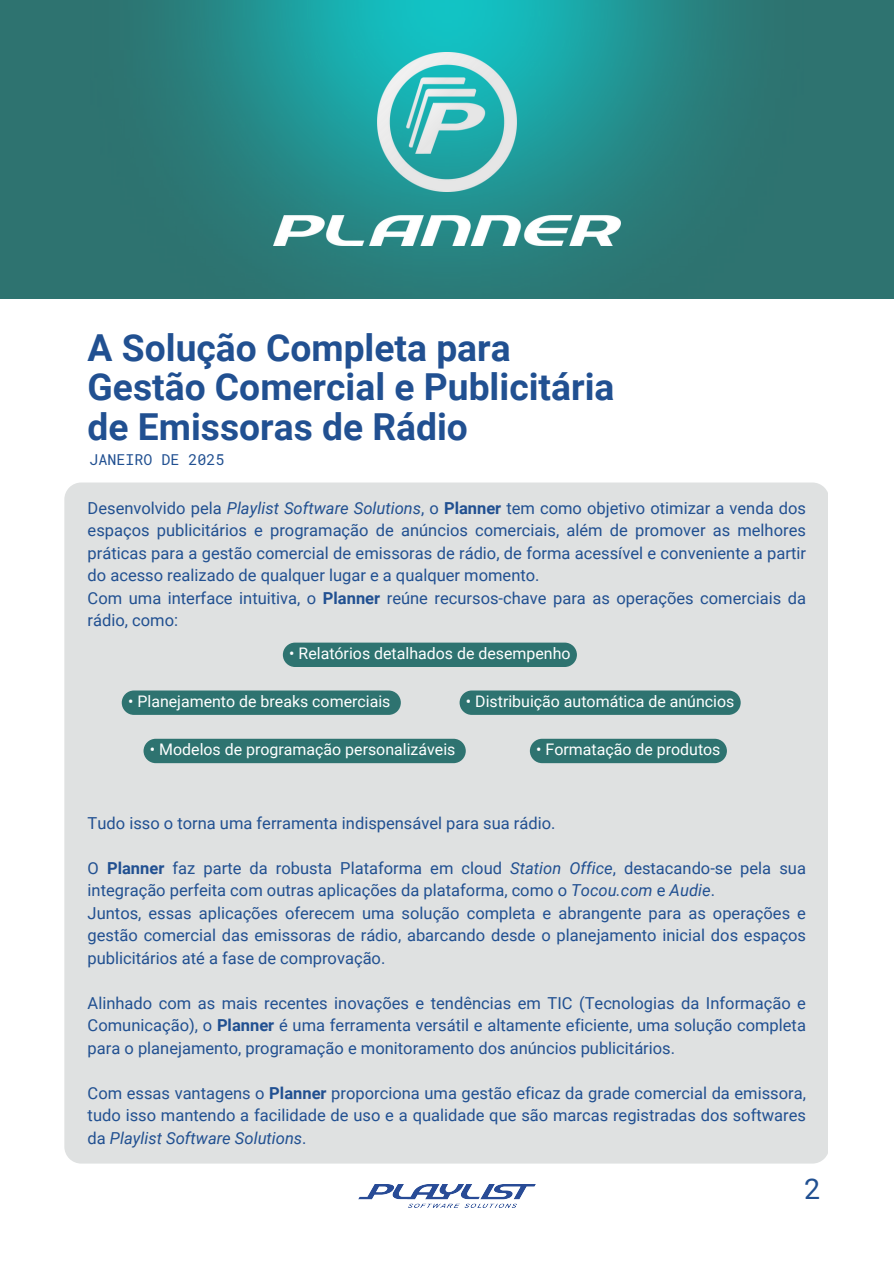
<style>
.page{position:relative;width:894px;height:1264px;background:#fff}
.page>*{position:absolute;margin:0;border:0;box-sizing:border-box;transform-origin:0 0}
.t1{font:700 37.2px/39.3px "Roboto";color:#215091}
.t2{font:28.5px "Roboto";color:#215091}
.t3{font:16.5px/22.5px "Roboto";color:#215091;text-align:justify}
.t4{font:15.9px "Roboto";color:#fff}
.t5{font:15px "Roboto Mono";color:#215091}
.s1{font-style:italic}
.s2{font-weight:700}
</style>
<div class="page">
<div style="left:0;top:0;width:893px;height:298px;background:#2e7370"></div>
<img style="left:174px;top:0;width:545px;height:279px">
<div style="left:64px;top:482px;width:763px;height:681px;background:#dfe1e1"></div>
<img style="left:273px;top:215px;width:346px;height:30px">
<img style="left:377px;top:53px;width:139px;height:138px">
<img style="left:358px;top:1184px;width:177px;height:23px">
<div style="left:143px;top:738px;width:322px;height:25px;background:#2e7370;border-radius:12px"></div>
<svg style="left:529px;top:738px;width:197px;height:25px;background:#387976"></svg>
<svg style="left:122px;top:690px;width:279px;height:25px;background:#357774"></svg>
<svg style="left:459px;top:690px;width:281px;height:25px;background:#357774"></svg>
<div style="left:283px;top:642px;width:293px;height:25px;background:#2e7370"></div>
<p class="t1" style="left:88px;top:328px;width:528px">A Solução Completa para<br>Gestão Comercial e Publicitária de Emissoras de Rádio</p>
<p class="t5" style="left:89px;top:449px;width:136px">JANEIRO DE 2025</p>
<p class="t3" style="left:88px;top:496px;width:719px">Desenvolvido pela <span class="s1">Playlist Software Solutions</span>, o <span class="s2">Planner</span> tem como objetivo otimizar a venda dos espaços publicitários e programação de anúncios comerciais, além de promover as melhores práticas para a gestão comercial de emissoras de rádio, de forma acessível e conveniente a partir do acesso realizado de qualquer lugar e a qualquer momento.</p>
<p class="t3" style="left:88px;top:586px;width:719px">Com uma interface intuitiva, o <span class="s2">Planner</span> reúne recursos-chave para as operações comerciais da rádio, como:</p>
<p class="t4" style="left:289px;top:644px;width:283px">• Relatórios detalhados de desempenho</p>
<p class="t4" style="left:128px;top:692px;width:264px">• Planejamento de breaks comerciais</p>
<p class="t4" style="left:466px;top:692px;width:270px">• Distribuição automática de anúncios</p>
<p class="t4" style="left:150px;top:740px;width:307px">• Modelos de programação personalizáveis</p>
<p class="t4" style="left:536px;top:740px;width:186px">• Formatação de produtos</p>
<p class="t3" style="left:88px;top:811px;width:469px">Tudo isso o torna uma ferramenta indispensável para sua rádio.</p>
<h1 class="t3" style="left:88px;top:856px;width:719px">O <span class="s2">Planner</span> faz parte da robusta Plataforma em cloud <span class="s1">Station Office</span>, destacando-se pela sua integração perfeita com outras aplicações da plataforma, como o <span class="s1">Tocou.com</span> e <span class="s1">Audie</span>.</h1>
<h3 class="t3" style="left:88px;top:901px;width:719px">Juntos, essas aplicações oferecem uma solução completa e abrangente para as operações e gestão comercial das emissoras de rádio, abarcando desde o planejamento inicial dos espaços publicitários até a fase de comprovação.</h3>
<p class="t3" style="left:88px;top:991px;width:719px">Alinhado com as mais recentes inovações e tendências em TIC (Tecnologias da Informação e Comunicação), o <span class="s2">Planner</span> é uma ferramenta versátil e altamente eficiente, uma solução completa para o planejamento, programação e monitoramento dos anúncios publicitários.</p>
<p class="t3" style="left:88px;top:1081px;width:719px">Com essas vantagens o <span class="s2">Planner</span> proporciona uma gestão eficaz da grade comercial da emissora, tudo isso mantendo a facilidade de uso e a qualidade que são marcas registradas dos softwares da <span class="s1">Playlist Software Solutions</span>.</p>
<h2 class="t2" style="left:804px;top:1172px;width:17px">2</h2>
</div>
